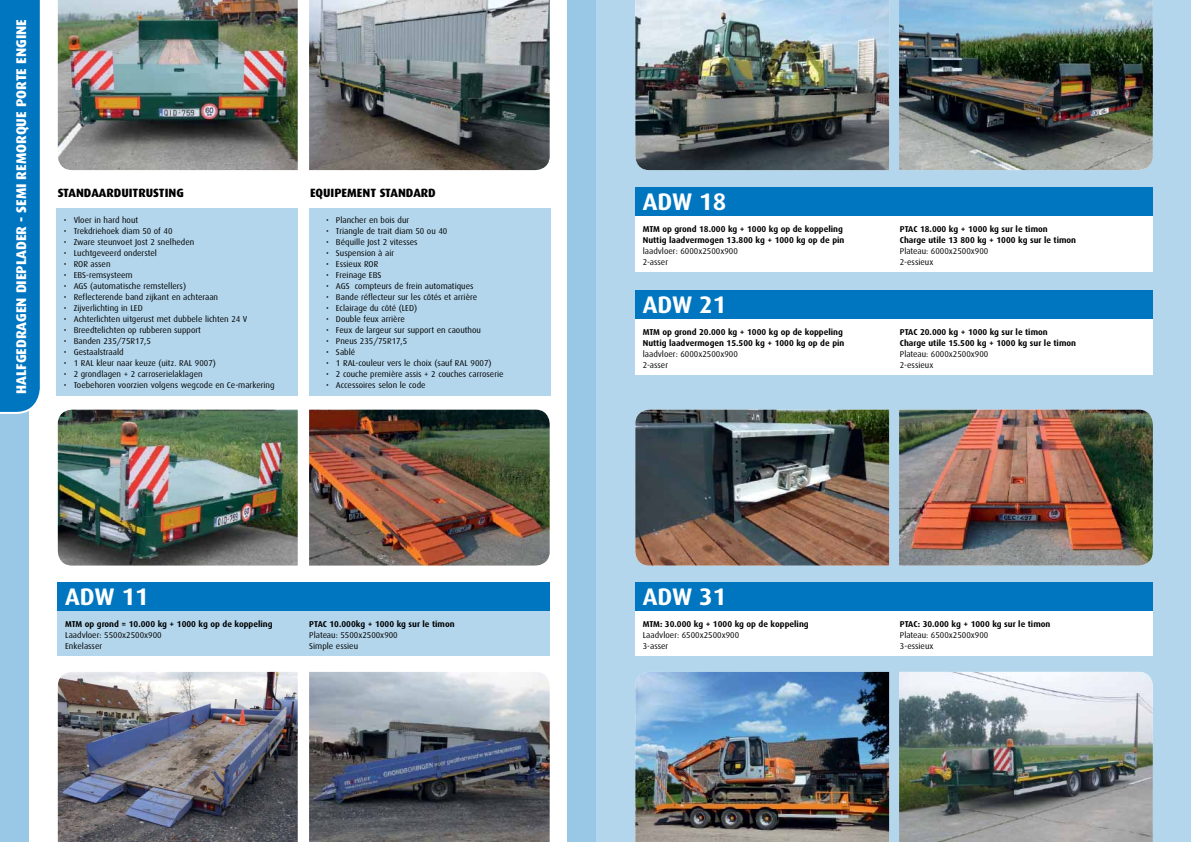
<style>
.page{position:relative;width:1191px;height:842px;background:#fff}
.page>*{position:absolute;margin:0;border:0;box-sizing:border-box;transform-origin:0 0}
.t1{font:700 24px "Dax";color:#fff}
.t2{font:800 14px "Dax";color:#fff}
.t3{font:800 12px "Dax";color:#000}
.t4{font:8.5px "Dax";color:#000}
.t5{font:700 8.5px "Dax";color:#000}
</style>
<div class="page">
<div style="left:0;top:0;width:28px;height:842px;background:#99c8e6"></div>
<div style="left:0;top:0;width:40px;height:415px;background:#0076c0"></div>
<div style="left:595px;top:0;width:596px;height:842px;background:#b3d6ec"></div>
<img style="left:635px;top:0;width:254px;height:170px">
<img style="left:899px;top:0;width:253px;height:170px">
<div style="left:567px;top:0;width:28px;height:842px;background:#99c8e6"></div>
<img style="left:58px;top:0;width:240px;height:170px">
<img style="left:309px;top:0;width:241px;height:170px">
<div style="left:58px;top:611px;width:492px;height:45px;background:#b3d6ec"></div>
<div style="left:58px;top:582px;width:492px;height:28px;background:#0076c0"></div>
<img style="left:58px;top:672px;width:240px;height:170px">
<img style="left:309px;top:672px;width:241px;height:170px">
<img style="left:635px;top:672px;width:254px;height:170px">
<img style="left:899px;top:672px;width:253px;height:170px">
<div style="left:309px;top:208px;width:241px;height:187px;background:#b3d6ec"></div>
<div style="left:57px;top:208px;width:241px;height:187px;background:#b3d6ec"></div>
<div style="left:635px;top:611px;width:517px;height:45px;background:#fff"></div>
<div style="left:635px;top:582px;width:517px;height:28px;background:#0076c0"></div>
<div style="left:635px;top:216px;width:517px;height:55px;background:#fff"></div>
<div style="left:635px;top:187px;width:517px;height:28px;background:#0076c0"></div>
<div style="left:635px;top:320px;width:517px;height:55px;background:#fff"></div>
<div style="left:635px;top:291px;width:517px;height:28px;background:#0076c0"></div>
<img style="left:58px;top:410px;width:240px;height:156px">
<img style="left:309px;top:410px;width:241px;height:156px">
<img style="left:635px;top:410px;width:254px;height:156px">
<img style="left:899px;top:410px;width:253px;height:156px">
<h2 class="t2" style="left:13px;top:394px;width:376px;rotate:-90deg">HALFGEDRAGEN DIEPLADER - SEMI REMORQUE PORTE ENGINE</h2>
<h3 class="t3" style="left:58px;top:186px;width:14px">STANDAARDUITRUSTING</h3>
<h3 class="t3" style="left:310px;top:186px;width:14px">EQUIPEMENT</h3>
<h3 class="t3" style="left:380px;top:186px;width:8px">STANDARD</h3>
<p class="t4" style="left:64px;top:216px;width:76px">• Vloer in hard hout</p>
<p class="t4" style="left:64px;top:227px;width:110px">• Trekdriehoek diam 50 of 40</p>
<p class="t4" style="left:64px;top:238px;width:132px">• Zware steunvoet Jost 2 snelheden</p>
<p class="t4" style="left:64px;top:249px;width:95px">• Luchtgeveerd onderstel</p>
<p class="t4" style="left:64px;top:260px;width:48px">• ROR assen</p>
<p class="t4" style="left:64px;top:271px;width:70px">• EBS-remsysteem</p>
<p class="t4" style="left:64px;top:282px;width:124px">• AGS (automatische remstellers)</p>
<p class="t4" style="left:64px;top:293px;width:156px">• Reflecterende band zijkant en achteraan</p>
<p class="t4" style="left:64px;top:304px;width:80px">• Zijverlichting in LED</p>
<p class="t4" style="left:64px;top:315px;width:185px">• Achterlichten uitgerust met dubbele lichten 24 V</p>
<p class="t4" style="left:64px;top:326px;width:139px">• Breedtelichten op rubberen support</p>
<p class="t4" style="left:64px;top:337px;width:89px">• Banden 235/75R17,5</p>
<p class="t4" style="left:64px;top:348px;width:61px">• Gestaalstraald</p>
<p class="t4" style="left:64px;top:359px;width:154px">• 1 RAL kleur naar keuze (uitz. RAL 9007)</p>
<p class="t4" style="left:64px;top:370px;width:140px">• 2 grondlagen + 2 carroserielaklagen</p>
<p class="t4" style="left:64px;top:381px;width:212px">• Toebehoren voorzien volgens wegcode en Ce-markering</p>
<p class="t4" style="left:326px;top:216px;width:85px">• Plancher en bois dur</p>
<p class="t4" style="left:326px;top:227px;width:123px">• Triangle de trait diam 50 ou 40</p>
<p class="t4" style="left:326px;top:238px;width:93px">• Béquille Jost 2 vitesses</p>
<p class="t4" style="left:326px;top:249px;width:70px">• Suspension à air</p>
<p class="t4" style="left:326px;top:260px;width:54px">• Essieux ROR</p>
<p class="t4" style="left:326px;top:271px;width:57px">• Freinage EBS</p>
<p class="t4" style="left:326px;top:282px;width:149px">• AGS compteurs de frein automatiques</p>
<p class="t4" style="left:326px;top:293px;width:153px">• Bande réflecteur sur les côtés et arrière</p>
<p class="t4" style="left:326px;top:304px;width:93px">• Eclairage du côté (LED)</p>
<p class="t4" style="left:326px;top:315px;width:80px">• Double feux arrière</p>
<p class="t4" style="left:326px;top:326px;width:156px">• Feux de largeur sur support en caouthou</p>
<p class="t4" style="left:326px;top:337px;width:83px">• Pneus 235/75R17,5</p>
<p class="t4" style="left:326px;top:348px;width:31px">• Sablé</p>
<p class="t4" style="left:326px;top:359px;width:167px">• 1 RAL-couleur vers le choix (sauf RAL 9007)</p>
<p class="t4" style="left:326px;top:370px;width:179px">• 2 couche première assis + 2 couches carroserie</p>
<p class="t4" style="left:326px;top:381px;width:101px">• Accessoires selon le code</p>
<h1 class="t1" style="left:65px;top:583px;width:85px">ADW 11</h1>
<p class="t5" style="left:65px;top:619px;width:209px">MTM op grond = 10.000 kg + 1000 kg op de koppeling</p>
<p class="t5" style="left:309px;top:619px;width:147px">PTAC 10.000kg + 1000 kg sur le timon</p>
<p class="t4" style="left:65px;top:630px;width:98px">Laadvloer: 5500x2500x900</p>
<p class="t4" style="left:309px;top:630px;width:90px">Plateau: 5500x2500x900</p>
<p class="t4" style="left:65px;top:641px;width:38px">Enkelasser</p>
<p class="t4" style="left:309px;top:641px;width:50px">Simple essieu</p>
<h1 class="t1" style="left:643px;top:188px;width:85px">ADW 18</h1>
<p class="t5" style="left:643px;top:224px;width:202px">MTM op grond 18.000 kg + 1000 kg op de koppeling</p>
<p class="t5" style="left:900px;top:224px;width:149px">PTAC 18.000 kg + 1000 kg sur le timon</p>
<p class="t5" style="left:643px;top:235px;width:203px">Nuttig laadvermogen 13.800 kg + 1000 kg op de pin</p>
<p class="t5" style="left:900px;top:235px;width:178px">Charge utile 13 800 kg + 1000 kg sur le timon</p>
<p class="t4" style="left:643px;top:246px;width:96px">laadvloer: 6000x2500x900</p>
<p class="t4" style="left:900px;top:246px;width:90px">Plateau: 6000x2500x900</p>
<p class="t4" style="left:643px;top:257px;width:27px">2-asser</p>
<p class="t4" style="left:900px;top:257px;width:35px">2-essieux</p>
<h1 class="t1" style="left:643px;top:291px;width:85px">ADW 21</h1>
<p class="t5" style="left:643px;top:328px;width:202px">MTM op grond 20.000 kg + 1000 kg op de koppeling</p>
<p class="t5" style="left:900px;top:328px;width:149px">PTAC 20.000 kg + 1000 kg sur le timon</p>
<p class="t5" style="left:643px;top:339px;width:203px">Nuttig laadvermogen 15.500 kg + 1000 kg op de pin</p>
<p class="t5" style="left:900px;top:339px;width:178px">Charge utile 15.500 kg + 1000 kg sur le timon</p>
<p class="t4" style="left:643px;top:350px;width:96px">laadvloer: 6000x2500x900</p>
<p class="t4" style="left:900px;top:350px;width:90px">Plateau: 6000x2500x900</p>
<p class="t4" style="left:643px;top:361px;width:27px">2-asser</p>
<p class="t4" style="left:900px;top:361px;width:35px">2-essieux</p>
<h1 class="t1" style="left:643px;top:583px;width:85px">ADW 31</h1>
<p class="t5" style="left:643px;top:619px;width:167px">MTM: 30.000 kg + 1000 kg op de koppeling</p>
<p class="t5" style="left:900px;top:619px;width:152px">PTAC: 30.000 kg + 1000 kg sur le timon</p>
<p class="t4" style="left:643px;top:630px;width:98px">Laadvloer: 6500x2500x900</p>
<p class="t4" style="left:900px;top:630px;width:90px">Plateau: 6500x2500x900</p>
<p class="t4" style="left:643px;top:641px;width:27px">3-asser</p>
<p class="t4" style="left:900px;top:641px;width:35px">3-essieux</p>
</div>
